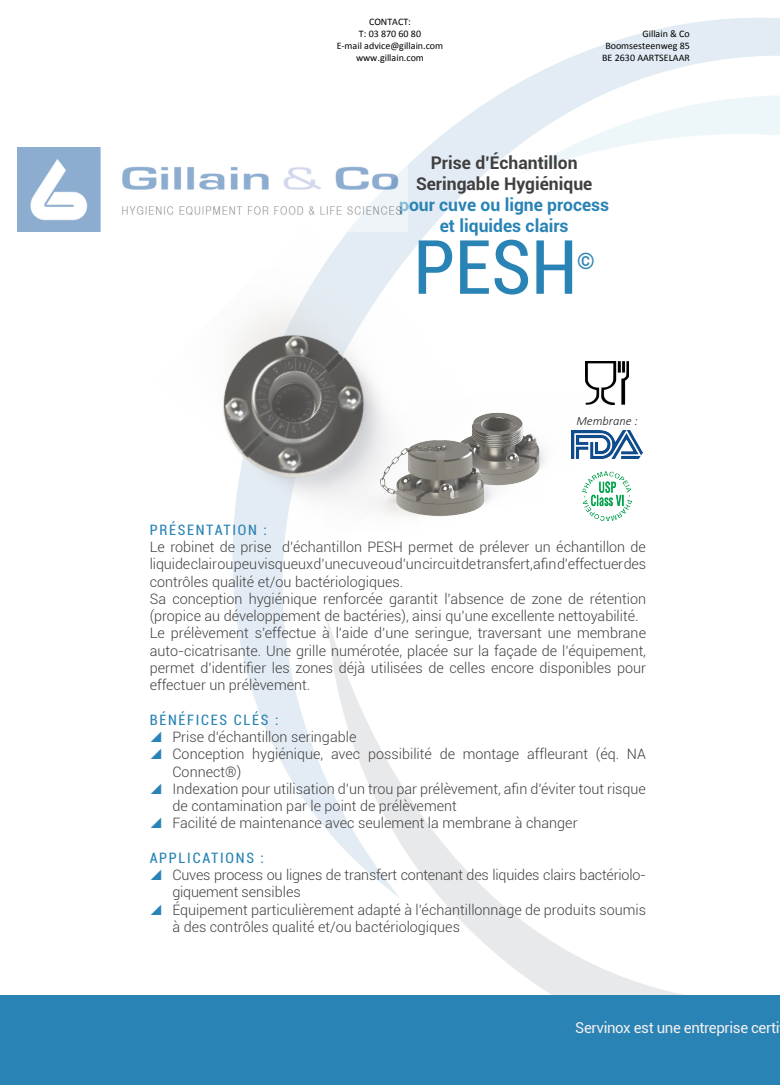
<style>
.page{position:relative;width:780px;height:1088px;background:#fff}
.page>*{position:absolute;margin:0;border:0;box-sizing:border-box;transform-origin:0 0}
.t1{font:condensed 75px "Roboto";color:#2983b4}
.t2{font:500 22.5px "Roboto";color:#2983b4}
.t3{font:700 17.5px "Roboto";color:#403f40}
.t4{font:700 17.5px "Roboto";color:#2983b4}
.t5{font:15px "Roboto";letter-spacing:-.025em;color:#f3f0f1}
.t6{font:300 14.38px/17.2px "Roboto";color:#403f40}
.t7{font:condensed 14.38px "Roboto";letter-spacing:.12em;color:#2983b4}
.t8{font:italic 300 12.5px "Calibri";color:#231f20}
.t9{font:10px/12px "Calibri";color:#000;text-align:center}
</style>
<div class="page">
<img style="left:233px;top:18px;width:547px;height:977px">
<img style="left:484px;top:398px;width:123px;height:98px">
<img style="left:223px;top:222px;width:261px;height:350px">
<img style="left:325px;top:432px;width:213px;height:98px">
<img style="left:571px;top:430px;width:71px;height:29px">
<img style="left:582px;top:471px;width:49px;height:50px">
<img style="left:585px;top:361px;width:43px;height:43px">
<div style="left:0;top:995px;width:780px;height:90px;background:#2983b4"></div>
<img style="left:18px;top:148px;width:389px;height:83px">
<p class="t9" style="left:337px;top:15px;width:108px">CONTACT:<br>T: 03 870 60 80<br>E-mail advice@gillain.com www.gillain.com</p>
<p class="t9" style="left:602px;top:27px;width:89px;text-align:right">Gillain &amp; Co<br>Boomsesteenweg 85<br>BE 2630 AARTSELAAR</p>
<p class="t3" style="left:431px;top:151px;width:148px">Prise d’Échantillon</p>
<p class="t3" style="left:416px;top:172px;width:178px">Seringable Hygiénique</p>
<p class="t4" style="left:399px;top:193px;width:212px">pour cuve ou ligne process</p>
<p class="t4" style="left:440px;top:214px;width:130px">et liquides clairs</p>
<p class="t1" style="left:413px;top:215px;width:165px">PESH</p>
<p class="t2" style="left:577px;top:245px;width:19px">©</p>
<p class="t8" style="left:576px;top:413px;width:63px">Membrane :</p>
<p class="t7" style="left:150px;top:520px;width:119px">PRÉSENTATION :</p>
<p class="t6" style="left:150px;top:538px;width:498px">Le robinet de prise d’échantillon PESH permet de prélever un échantillon de</p>
<p class="t6" style="left:150px;top:555px;width:498px">liquide clair ou peu visqueux d’une cuve ou d’un circuit de transfert, afin d’effectuer des</p>
<p class="t6" style="left:150px;top:572px;width:255px">contrôles qualité et/ou bactériologiques.</p>
<p class="t6" style="left:150px;top:590px;width:498px">Sa conception hygiénique renforcée garantit l’absence de zone de rétention</p>
<p class="t6" style="left:150px;top:607px;width:490px">(propice au développement de bactéries), ainsi qu’une excellente nettoyabilité.</p>
<p class="t6" style="left:150px;top:624px;width:498px">Le prélèvement s’effectue à l’aide d’une seringue, traversant une membrane</p>
<p class="t6" style="left:150px;top:641px;width:498px">auto-cicatrisante. Une grille numérotée, placée sur la façade de l’équipement,</p>
<p class="t6" style="left:150px;top:659px;width:498px">permet d’identifier les zones déjà utilisées de celles encore disponibles pour</p>
<p class="t6" style="left:150px;top:676px;width:162px">effectuer un prélèvement.</p>
<p class="t7" style="left:150px;top:710px;width:130px">BÉNÉFICES CLÉS :</p>
<p class="t6" style="left:172px;top:728px;width:185px">Prise d’échantillon seringable</p>
<p class="t6" style="left:172px;top:745px;width:475px">Conception hygiénique, avec possibilité de montage affleurant (éq. NA<br>Connect®)</p>
<p class="t6" style="left:172px;top:779px;width:475px">Indexation pour utilisation d’un trou par prélèvement, afin d’éviter tout risque de contamination par le point de prélèvement</p>
<p class="t6" style="left:172px;top:814px;width:406px">Facilité de maintenance avec seulement la membrane à changer</p>
<p class="t7" style="left:150px;top:848px;width:116px">APPLICATIONS :</p>
<p class="t6" style="left:172px;top:866px;width:475px">Cuves process ou lignes de transfert contenant des liquides clairs bactériolo&shy;giquement sensibles</p>
<p class="t6" style="left:172px;top:900px;width:475px">Équipement particulièrement adapté à l’échantillonnage de produits soumis à des contrôles qualité et/ou bactériologiques</p>
<p class="t5" style="left:575px;top:1017px;width:206px">Servinox est une entreprise certi</p>
</div>
